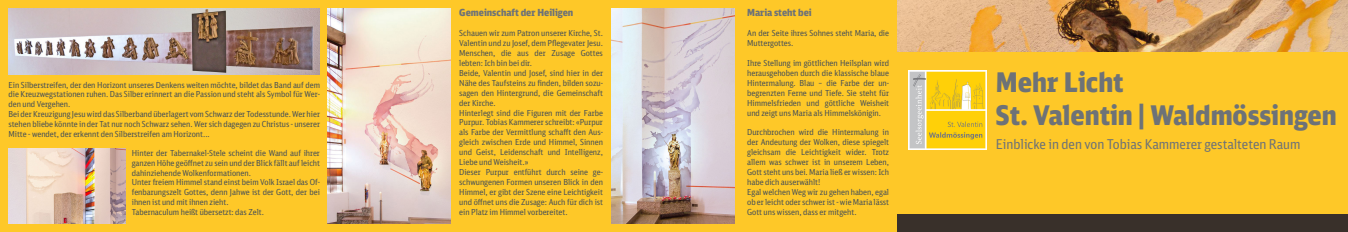
<style>
.page{position:relative;width:1348px;height:232px;background:#fec828}
.page>*{position:absolute;margin:0;border:0;box-sizing:border-box;transform-origin:0 0}
.t1{font:900 27px/32.4px "DB Sans Cond";color:#6d7277}
.t2{font:13.5px "DB Sans Cond";color:#6d7277}
.t3{font:900 9.75px "DB Sans Cond";color:#6d7277}
.t4{font:8.25px/9.9px "DB Sans Cond";color:#475057}
</style>
<div class="page">
<img style="left:897px;top:0;width:451px;height:51px">
<img style="left:908px;top:70px;width:79px;height:79px">
<div style="left:897px;top:214px;width:451px;height:18px;background:#39302a"></div>
<img style="left:9px;top:9px;width:311px;height:65px">
<img style="left:9px;top:149px;width:116px;height:74px">
<img style="left:327px;top:9px;width:124px;height:214px">
<img style="left:611px;top:9px;width:124px;height:214px">
<p class="t4" style="left:9px;top:79px;width:313px">Ein Silberstreifen, der den Horizont unseres Denkens weiten möchte, bildet das Band auf dem die Kreuzwegstationen ruhen. Das Silber erinnert an die Passion und steht als Symbol für Wer&shy;den und Vergehen.<br>Bei der Kreuzigung Jesu wird das Silberband überlagert vom Schwarz der Todesstunde. Wer hier stehen bliebe könnte in der Tat nur noch Schwarz sehen. Wer sich dagegen zu Christus - unserer Mitte - wendet, der erkennt den Silberstreifen am Horizont...</p>
<p class="t4" style="left:132px;top:147px;width:190px">Hinter der Tabernakel-Stele scheint die Wand auf ihrer ganzen Höhe geöffnet zu sein und der Blick fällt auf leicht dahinziehende Wolkenformationen.<br>Unter freiem Himmel stand einst beim Volk Israel das Of&shy;fenbarungszelt Gottes, denn Jahwe ist der Gott, der bei ihnen ist und mit ihnen zieht.<br>Tabernaculum heißt übersetzt: das Zelt.</p>
<p class="t3" style="left:459px;top:7px;width:116px">Gemeinschaft der Heiligen</p>
<p class="t4" style="left:459px;top:28px;width:145px">Schauen wir zum Patron unserer Kirche, St.<br>Valentin und zu Josef, dem Pflegevater Jesu.<br>Menschen, die aus der Zusage Gottes lebten: Ich bin bei dir.<br>Beide, Valentin und Josef, sind hier in der Nähe des Taufsteins zu finden, bilden sozu&shy;sagen den Hintergrund, die Gemeinschaft der Kirche.<br>Hinterlegt sind die Figuren mit der Farbe Purpur. Tobias Kammerer schreibt: «Purpur als Farbe der Vermittlung schafft den Aus&shy;gleich zwischen Erde und Himmel, Sinnen und Geist, Leidenschaft und Intelligenz, Liebe und Weisheit.»<br>Dieser Purpur entführt durch seine ge&shy;schwungenen Formen unseren Blick in den Himmel, er gibt der Szene eine Leichtigkeit und öffnet uns die Zusage: Auch für dich ist ein Platz im Himmel vorbereitet.</p>
<p class="t3" style="left:747px;top:7px;width:66px">Maria steht bei</p>
<p class="t4" style="left:747px;top:28px;width:143px">An der Seite ihres Sohnes steht Maria, die<br>Muttergottes.</p>
<p class="t4" style="left:747px;top:58px;width:143px;text-align:justify">Ihre Stellung im göttlichen Heilsplan wird herausgehoben durch die klassische blaue Hintermalung. Blau – die Farbe der un&shy;begrenzten Ferne und Tiefe. Sie steht für Himmelsfrieden und göttliche Weisheit und zeigt uns Maria als Himmelskönigin.</p>
<p class="t4" style="left:747px;top:127px;width:143px">Durchbrochen wird die Hintermalung in der Andeutung der Wolken, diese spiegelt gleichsam die Leichtigkeit wider. Trotz allem was schwer ist in unserem Leben, Gott steht uns bei. Maria ließ er wissen: Ich habe dich auserwählt!<br>Egal welchen Weg wir zu gehen haben, egal ob er leicht oder schwer ist - wie Maria lässt Gott uns wissen, dass er mitgeht.</p>
<h1 class="t1" style="left:996px;top:66px;width:342px">Mehr Licht<br>St. Valentin | Waldmössingen</h1>
<h2 class="t2" style="left:996px;top:136px;width:306px">Einblicke in den von Tobias Kammerer gestalteten Raum</h2>
</div>
